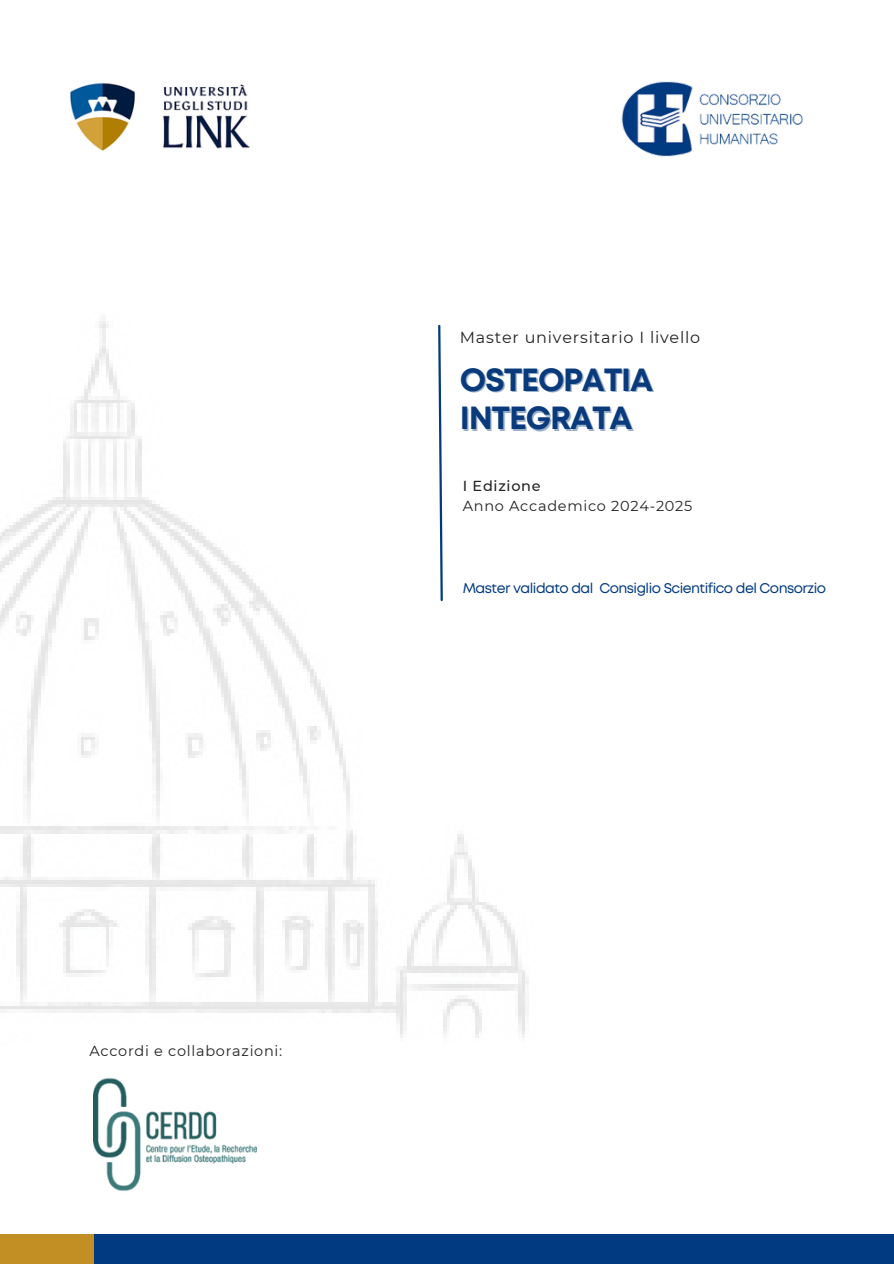
<style>
.page{position:relative;width:894px;height:1264px;background:#fff}
.page>*{position:absolute;margin:0;border:0;box-sizing:border-box;transform-origin:0 0}
.t1{font:700 32.1px "Mont";letter-spacing:-.035em;color:#093a7c}
.t2{font:15.9px "Montserrat";letter-spacing:.05em;color:#222}
.t3{font:14.4px/20.2px "Montserrat";letter-spacing:.05em;color:#222}
.t4{font:14.1px "Mont";letter-spacing:-.04em;color:#013a81}
.s1{font-weight:500}
</style>
<div class="page">
<img style="left:0;top:321px;width:529px;height:717px">
<div style="left:49px;top:1233px;width:844px;height:30px;background:#013a81"></div>
<div style="left:0;top:1233px;width:93px;height:30px;background:#c18f23"></div>
<svg style="left:437px;top:323px;width:7px;height:279px"></svg>
<img style="left:621px;top:81px;width:182px;height:76px">
<img style="left:71px;top:83px;width:179px;height:68px">
<img style="left:93px;top:1078px;width:163px;height:113px">
<p class="t2" style="left:460px;top:328px;width:242px">Master universitario I livello</p>
<p class="t1" style="left:460px;top:368px;width:195px">OSTEOPATIA</p>
<p class="t1" style="left:460px;top:406px;width:174px">INTEGRATA</p>
<h2 class="t3" style="left:462px;top:475px;width:231px"><span class="s1">I Edizione<br></span>Anno Accademico 2024-2025</h2>
<h1 class="t4" style="left:462px;top:582px;width:365px">Master validato dal Consiglio Scientifico del Consorzio</h1>
<h2 class="t3" style="left:89px;top:1040px;width:194px">Accordi e collaborazioni:</h2>
</div>
